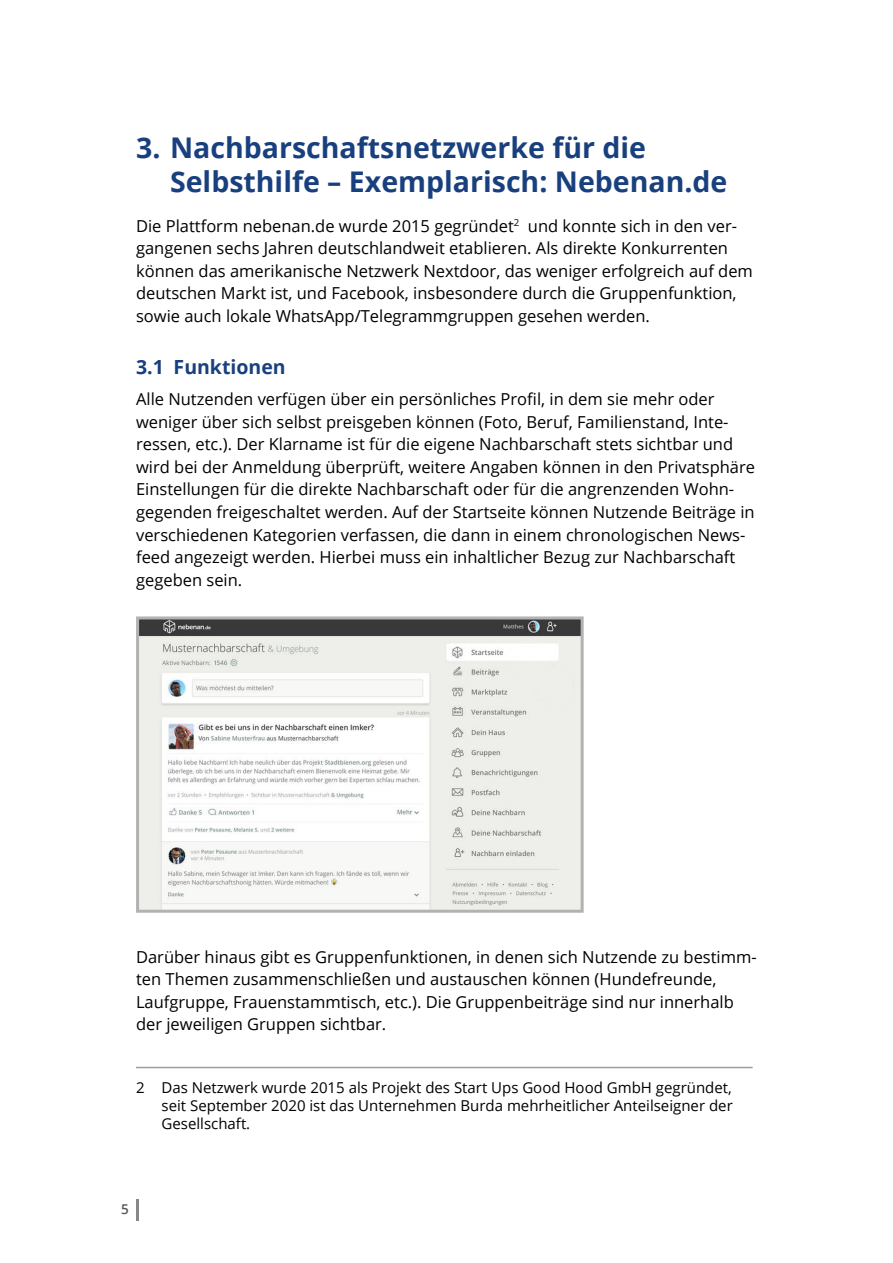
<style>
.page{position:relative;width:893px;height:1263px;background:#fff}
.page>*{position:absolute;margin:0;border:0;box-sizing:border-box;transform-origin:0 0}
.t1{font:700 28.5px/34.5px "Open Sans";color:#19407e}
.t2{font:700 19.5px "Open Sans";color:#19407e}
.t3{font:16.5px/22.5px "Open Sans";color:#000}
.t4{font:15px/18px "Open Sans";color:#000;text-align:justify}
.t5{font:600 13.5px "Open Sans";color:#575756}
</style>
<div class="page">
<hr style="left:136px;top:1199px;width:2px;height:21px;background:#878787">
<hr style="left:136px;top:1067px;width:617px;height:1px;background:#9d9d9c">
<img style="left:140px;top:620px;width:440px;height:289px">
<div style="left:136px;top:616px;width:448px;height:297px;border:3px solid #b3b2b2"></div>
<h1 class="t1" style="left:170px;top:130px;width:559px;text-indent:-34px">3. Nachbarschaftsnetzwerke für die<br>Selbsthilfe – Exemplarisch: Nebenan.de</h1>
<p class="t3" style="left:136px;top:214px;width:618px">Die Plattform nebenan.de wurde 2015 gegründet<sup>2</sup> und konnte sich in den ver&shy;gangenen sechs Jahren deutschlandweit etablieren. Als direkte Konkurrenten können das amerikanische Netzwerk Nextdoor, das weniger erfolgreich auf dem deutschen Markt ist, und Facebook, insbesondere durch die Gruppenfunktion, sowie auch lokale WhatsApp/Telegrammgruppen gesehen werden.</p>
<p class="t2" style="left:136px;top:354px;width:151px">3.1 Funktionen</p>
<p class="t3" style="left:136px;top:388px;width:620px">Alle Nutzenden verfügen über ein persönliches Profil, in dem sie mehr oder weniger über sich selbst preisgeben können (Foto, Beruf, Familienstand, Inte&shy;ressen, etc.). Der Klarname ist für die eigene Nachbarschaft stets sichtbar und wird bei der Anmeldung überprüft, weitere Angaben können in den Privatsphäre Einstellungen für die direkte Nachbarschaft oder für die angrenzenden Wohn&shy;gegenden freigeschaltet werden. Auf der Startseite können Nutzende Beiträge in verschiedenen Kategorien verfassen, die dann in einem chronologischen News&shy;feed angezeigt werden. Hierbei muss ein inhaltlicher Bezug zur Nachbarschaft gegeben sein.</p>
<p class="t3" style="left:136px;top:945px;width:622px">Darüber hinaus gibt es Gruppenfunktionen, in denen sich Nutzende zu bestimm&shy;ten Themen zusammenschließen und austauschen können (Hundefreunde, Laufgruppe, Frauenstammtisch, etc.). Die Gruppenbeiträge sind nur innerhalb der jeweiligen Gruppen sichtbar.</p>
<p class="t4" style="left:162px;top:1078px;width:573px;text-indent:-26px">2 Das Netzwerk wurde 2015 als Projekt des Start Ups Good Hood GmbH gegründet, seit September 2020 ist das Unternehmen Burda mehrheitlicher Anteilseigner der Gesellschaft.</p>
<p class="t5" style="left:121px;top:1200px;width:9px">5</p>
</div>
